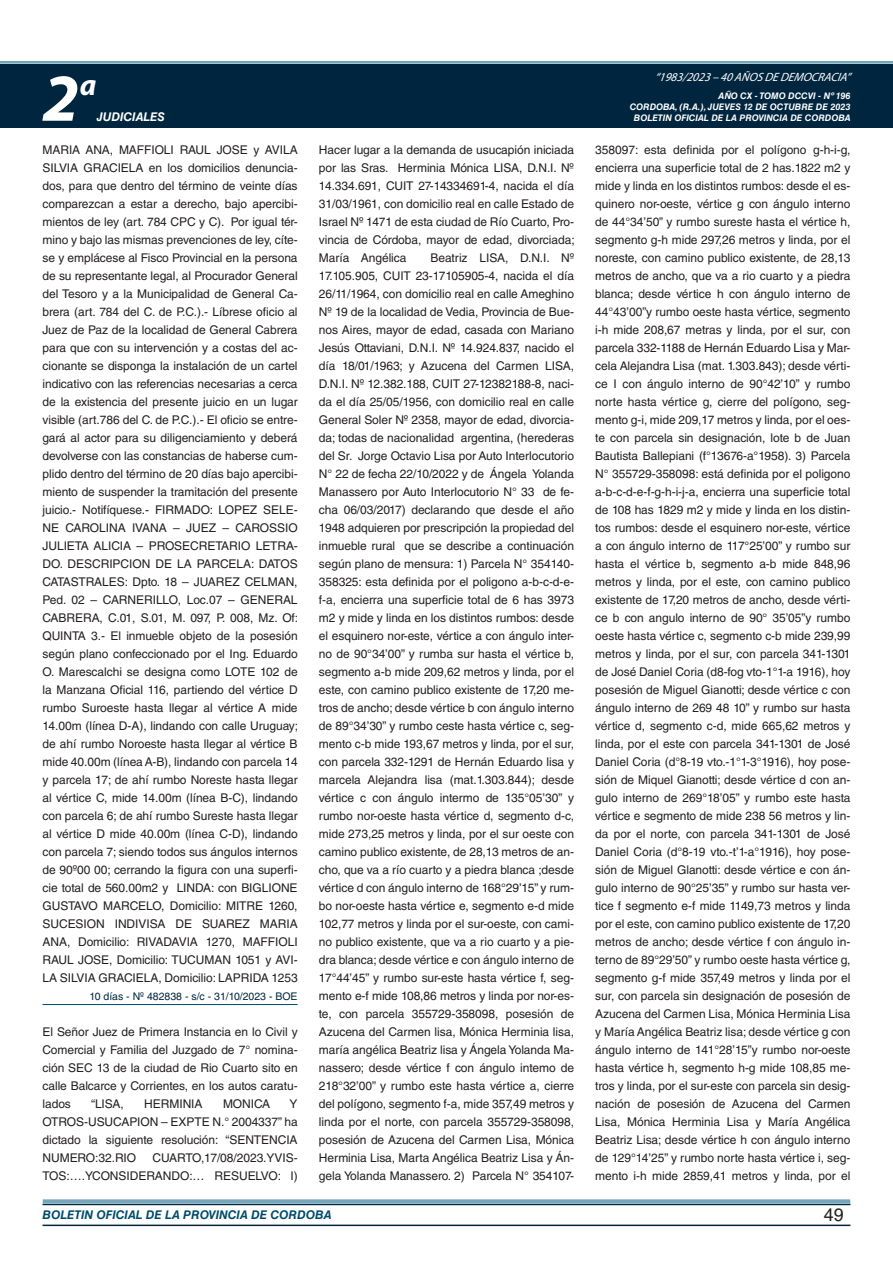
<style>
.page{position:relative;width:893px;height:1263px;background:#fff}
.page>*{position:absolute;margin:0;border:0;box-sizing:border-box;transform-origin:0 0}
.t1{font:italic 700 67.5px "Myriad Pro";color:#fff}
.t2{font:italic 700 30px "Myriad Pro";color:#fff}
.t3{font:18px "Helvetica LT Std";color:#231f20}
.TEXTO_BASE{font:12px/18px "Helvetica LT Std";letter-spacing:-.005em;color:#231f20;text-align:justify}
.t4{font:italic 700 12px "Helvetica LT Std";color:#004b6c}
.t5{font:italic 12px "Myriad Pro";color:#fff}
.t6{font:italic 700 12px "Helvetica LT Std";color:#fff}
.FECHA_DE_VENCIMIENTO{font:10.5px "Helvetica LT Std";color:#00263f}
.t7{font:italic 700 9px/10.8px "Helvetica LT Std";color:#fff;text-align:right}
</style>
<div class="page">
<div style="left:0;top:61px;width:893px;height:6px;background:#fff;opacity:.75"></div>
<div style="left:0;top:64px;width:893px;height:64px;background:#00263f"></div>
<hr style="left:43px;top:1224px;width:807px;height:2px;background:#00263f">
<div style="left:42px;top:1198px;width:809px;height:8px;background:#fff;opacity:.75"></div>
<hr style="left:43px;top:1004px;width:255px;height:1px;background:#004b6c">
<p class="t5" style="left:655px;top:70px;width:197px">“ 1983/2023 – 40 AÑOS DE DEMOCRACIA”</p>
<h1 class="t1" style="left:43px;top:54px;width:38px">2</h1>
<h2 class="t2" style="left:80px;top:66px;width:18px">a</h2>
<p class="t7" style="left:630px;top:91px;width:222px">AÑO CX - TOMO DCCVI - Nº 196<br>CORDOBA, (R.A.), JUEVES 12 DE OCTUBRE DE 2023</p>
<p class="t6" style="left:97px;top:110px;width:70px">JUDICIALES</p>
<p class="t7" style="left:634px;top:112px;width:218px">BOLETIN OFICIAL DE LA PROVINCIA DE CORDOBA</p>
<p class="TEXTO_BASE" style="left:43px;top:141px;width:257px">MARIA ANA, MAFFIOLI RAUL JOSE y AVILA SILVIA GRACIELA en los domicilios denuncia&shy;dos, para que dentro del término de veinte días comparezcan a estar a derecho, bajo apercibi&shy;mientos de ley (art. 784 CPC y C). Por igual tér&shy;mino y bajo las mismas prevenciones de ley, cíte&shy;se y emplácese al Fisco Provincial en la persona de su representante legal, al Procurador General del Tesoro y a la Municipalidad de General Ca&shy;brera (art. 784 del C. de P.C.).- Líbrese oficio al Juez de Paz de la localidad de General Cabrera para que con su intervención y a costas del ac&shy;cionante se disponga la instalación de un cartel indicativo con las referencias necesarias a cerca de la existencia del presente juicio en un lugar visible (art.786 del C. de P.C.).- El oficio se entre&shy;gará al actor para su diligenciamiento y deberá devolverse con las constancias de haberse cum&shy;plido dentro del término de 20 días bajo apercibi&shy;miento de suspender la tramitación del presente juicio.- Notifíquese.- FIRMADO: LOPEZ SELE-NE CAROLINA IVANA – JUEZ – CAROSSIO JULIETA ALICIA – PROSECRETARIO LETRA-DO. DESCRIPCION DE LA PARCELA: DATOS CATASTRALES: Dpto. 18 – JUAREZ CELMAN, Ped. 02 – CARNERILLO, Loc.07 – GENERAL CABRERA, C.01, S.01, M. 097, P. 008, Mz. Of:<br>QUINTA 3.- El inmueble objeto de la posesión según plano confeccionado por el Ing. Eduardo O. Marescalchi se designa como LOTE 102 de la Manzana Oficial 116, partiendo del vértice D rumbo Suroeste hasta llegar al vértice A mide 14.00m (línea D-A), lindando con calle Uruguay; de ahí rumbo Noroeste hasta llegar al vértice B mide 40.00m (línea A-B), lindando con parcela 14 y parcela 17; de ahí rumbo Noreste hasta llegar al vértice C, mide 14.00m (línea B-C), lindando con parcela 6; de ahí rumbo Sureste hasta llegar al vértice D mide 40.00m (línea C-D), lindando con parcela 7; siendo todos sus ángulos internos de 90º00 00; cerrando la figura con una superfi&shy;cie total de 560.00m2 y LINDA: con BIGLIONE GUSTAVO MARCELO, Domicilio: MITRE 1260, SUCESION INDIVISA DE SUAREZ MARIA ANA, Domicilio: RIVADAVIA 1270, MAFFIOLI RAUL JOSE, Domicilio: TUCUMAN 1051 y AVI-LA SILVIA GRACIELA, Domicilio: LAPRIDA 1253</p>
<p class="FECHA_DE_VENCIMIENTO" style="left:90px;top:990px;width:210px">10 días - Nº 482838 - s/c - 31/10/2023 - BOE</p>
<p class="TEXTO_BASE" style="left:43px;top:1023px;width:257px">El Señor Juez de Primera Instancia en lo Civil y Comercial y Familia del Juzgado de 7° nomina&shy;ción SEC 13 de la ciudad de Rio Cuarto sito en calle Balcarce y Corrientes, en los autos caratu&shy;lados</p>
<p class="TEXTO_BASE" style="left:91px;top:1095px;width:34px">“LISA,</p>
<p class="TEXTO_BASE" style="left:144px;top:1095px;width:60px">HERMINIA</p>
<p class="TEXTO_BASE" style="left:223px;top:1095px;width:49px">MONICA</p>
<p class="TEXTO_BASE" style="left:43px;top:1095px;width:257px;text-indent:247px">Y OTROS-USUCAPION – EXPTE N.° 2004337” ha dictado la siguiente resolución: “SENTENCIA NUMERO:32.RIO</p>
<p class="TEXTO_BASE" style="left:43px;top:1149px;width:257px;text-align:right">CUARTO,17/08/2023.YVIS-<br>TOS:….YCONSIDERANDO:… RESUELVO: I)</p>
<p class="TEXTO_BASE" style="left:319px;top:141px;width:257px">Hacer lugar a la demanda de usucapión iniciada por las Sras. Herminia Mónica LISA, D.N.I. Nº 14.334.691, CUIT 27-14334691-4, nacida el día 31/03/1961, con domicilio real en calle Estado de Israel Nº 1471 de esta ciudad de Río Cuarto, Pro&shy;vincia de Córdoba, mayor de edad, divorciada; María Angélica</p>
<p class="TEXTO_BASE" style="left:319px;top:249px;width:257px;text-indent:112px">Beatriz LISA, D.N.I. Nº 17.105.905, CUIT 23-17105905-4, nacida el día 26/11/1964, con domicilio real en calle Ameghino Nº 19 de la localidad de Vedia, Provincia de Bue&shy;nos Aires, mayor de edad, casada con Mariano Jesús Ottaviani, D.N.I. Nº 14.924.837, nacido el día 18/01/1963; y Azucena del Carmen LISA, D.N.I. Nº 12.382.188, CUIT 27-12382188-8, naci&shy;da el día 25/05/1956, con domicilio real en calle General Soler Nº 2358, mayor de edad, divorcia&shy;da; todas de nacionalidad argentina, (herederas del Sr. Jorge Octavio Lisa por Auto Interlocutorio N° 22 de fecha 22/10/2022 y de Ángela Yolanda Manassero por Auto Interlocutorio N° 33 de fe&shy;cha 06/03/2017) declarando que desde el año 1948 adquieren por prescripción la propiedad del inmueble rural que se describe a continuación según plano de mensura: 1) Parcela N° 354140- 358325: esta definida por el poligono a-b-c-d-e&shy;f-a, encierra una superficie total de 6 has 3973 m2 y mide y linda en los distintos rumbos: desde el esquinero nor-este, vértice a con ángulo inter&shy;no de 90°34’00” y rumba sur hasta el vértice b, segmento a-b mide 209,62 metros y linda, por el este, con camino publico existente de 17,20 me&shy;tros de ancho; desde vértice b con ángulo interno de 89°34’30” y rumbo ceste hasta vértice c, seg&shy;mento c-b mide 193,67 metros y linda, por el sur, con parcela 332-1291 de Hernán Eduardo lisa y marcela Alejandra lisa (mat.1.303.844); desde vértice c con ángulo intermo de 135°05’30” y rumbo nor-oeste hasta vértice d, segmento d-c, mide 273,25 metros y linda, por el sur oeste con camino publico existente, de 28,13 metros de an&shy;cho, que va a río cuarto y a piedra blanca ;desde vértice d con ángulo interno de 168°29’15” y rum&shy;bo nor-oeste hasta vértice e, segmento e-d mide 102,77 metros y linda por el sur-oeste, con cami&shy;no publico existente, que va a rio cuarto y a pie&shy;dra blanca; desde vértice e con ángulo interno de 17°44’45” y rumbo sur-este hasta vértice f, seg&shy;mento e-f mide 108,86 metros y linda por nor-es&shy;te, con parcela 355729-358098, posesión de Azucena del Carmen lisa, Mónica Herminia lisa, maría angélica Beatriz lisa y Ángela Yolanda Ma&shy;nassero; desde vértice f con ángulo intemo de 218°32’00” y rumbo este hasta vértice a, cierre del polígono, segmento f-a, mide 357,49 metros y linda por el norte, con parcela 355729-358098, posesión de Azucena del Carmen Lisa, Mónica Herminia Lisa, Marta Angélica Beatriz Lisa y Án&shy;gela Yolanda Manassero. 2) Parcela N° 354107-</p>
<p class="TEXTO_BASE" style="left:595px;top:141px;width:257px">358097: esta definida por el polígono g-h-i-g, encierra una superficie total de 2 has.1822 m2 y mide y linda en los distintos rumbos: desde el es&shy;quinero nor-oeste, vértice g con ángulo interno de 44°34’50” y rumbo sureste hasta el vértice h, segmento g-h mide 297,26 metros y linda, por el noreste, con camino publico existente, de 28,13 metros de ancho, que va a rio cuarto y a piedra blanca; desde vértice h con ángulo interno de 44°43’00”y rumbo oeste hasta vértice, segmento i-h mide 208,67 metras y linda, por el sur, con parcela 332-1188 de Hernán Eduardo Lisa y Mar&shy;cela Alejandra Lisa (mat. 1.303.843); desde vérti&shy;ce I con ángulo interno de 90°42’10” y rumbo norte hasta vértice g, cierre del polígono, seg&shy;mento g-i, mide 209,17 metros y linda, por el oes&shy;te con parcela sin designación, lote b de Juan Bautista Ballepiani (f°13676-a°1958). 3) Parcela N° 355729-358098: está definida por el poligono a-b-c-d-e-f-g-h-i-j-a, encierra una superficie total de 108 has 1829 m2 y mide y linda en los distin&shy;tos rumbos: desde el esquinero nor-este, vértice a con ángulo interno de 117°25’00” y rumbo sur hasta el vértice b, segmento a-b mide 848,96 metros y linda, por el este, con camino publico existente de 17,20 metros de ancho, desde vérti&shy;ce b con angulo interno de 90° 35’05”y rumbo oeste hasta vértice c, segmento c-b mide 239,99 metros y linda, por el sur, con parcela 341-1301 de José Daniel Coria (d8-fog vto-1°1-a 1916), hoy posesión de Miguel Gianotti; desde vértice c con ángulo interno de 269 48 10” y rumbo sur hasta vértice d, segmento c-d, mide 665,62 metros y linda, por el este con parcela 341-1301 de José Daniel Coria (d°8-19 vto.-1°1-3°1916), hoy pose&shy;sión de Miquel Gianotti; desde vértice d con an&shy;gulo interno de 269°18’05” y rumbo este hasta vértice e segmento de mide 238 56 metros y lin&shy;da por el norte, con parcela 341-1301 de José Daniel Coria (d°8-19 vto.-t’1-a°1916), hoy pose&shy;sión de Miguel Glanotti: desde vértice e con án&shy;gulo interno de 90°25’35” y rumbo sur hasta ver&shy;tice f segmento e-f mide 1149,73 metros y linda por el este, con camino publico existente de 17,20 metros de ancho; desde vértice f con ángulo in&shy;terno de 89°29’50” y rumbo oeste hasta vértice g, segmento g-f mide 357,49 metros y linda por el sur, con parcela sin designación de posesión de Azucena del Carmen Lisa, Mónica Herminia Lisa y María Angélica Beatriz lisa; desde vértice g con ángulo interno de 141°28’15”y rumbo nor-oeste hasta vértice h, segmento h-g mide 108,85 me&shy;tros y linda, por el sur-este con parcela sin desig&shy;nación de posesión de Azucena del Carmen Lisa, Mónica Herminia Lisa y María Angélica Beatriz Lisa; desde vértice h con ángulo interno de 129°14’25” y rumbo norte hasta vértice i, seg&shy;mento i-h mide 2859,41 metros y linda, por el</p>
<p class="t4" style="left:43px;top:1208px;width:290px">BOLETIN OFICIAL DE LA PROVINCIA DE CORDOBA</p>
<h3 class="t3" style="left:824px;top:1204px;width:22px">49</h3>
</div>
